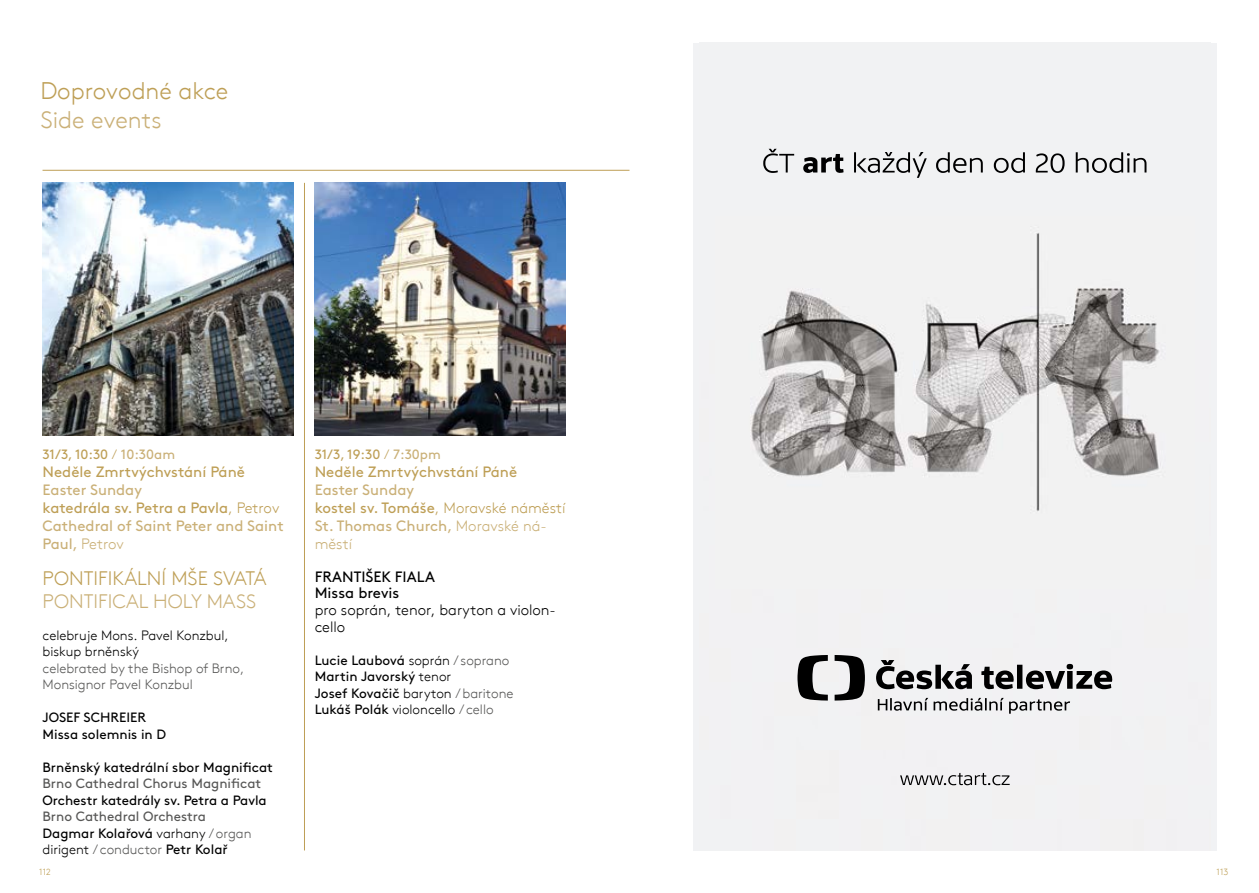
<style>
.page{position:relative;width:1259px;height:893px;background:#fff}
.page>*{position:absolute;margin:0;border:0;box-sizing:border-box;transform-origin:0 0}
.t1{font:300 24px "Brown";color:#be9f56}
.t2{font:300 24px "Brown";color:#cab077}
.t3{font:300 19.5px "Brown";color:#be9f56}
.t4{font:300 19.5px "Brown";color:#cab077}
.t5{font:15px/18px "Brown";color:#cab077}
.t6{font:15px "Brown";color:#be9f56}
.t7{font:300 15px/16.5px "Brown";color:#000}
.t8{font:15px/16.5px "Brown";color:#000}
.t9{font:13.5px/16.5px "Brown";color:#000}
.t10{font:300 13.5px/16.5px "Brown";color:#575756}
.t11{font:300 13.5px/16.5px "Brown";color:#000}
.t12{font:13.5px "Brown";color:#be9f56}
.t13{font:13.5px "Brown";color:#575756}
.t14{font:300 9px "Brown";letter-spacing:.01em;color:#be9f56}
.s1{font-weight:300}
.s2{color:#cab077}
.s3{color:#be9f56}
.s4{font-weight:300;color:#be9f56}
.s5{color:#575756}
.s6{font-weight:300;color:#575756}
</style>
<div class="page">
<div style="left:693px;top:43px;width:523px;height:807px;background:#f1f2f4"></div>
<img style="left:750px;top:233px;width:410px;height:279px">
<svg style="left:876px;top:660px;width:237px;height:30px"></svg>
<svg style="left:797px;top:655px;width:31px;height:46px"></svg>
<svg style="left:834px;top:655px;width:31px;height:46px"></svg>
<svg style="left:878px;top:698px;width:192px;height:16px"></svg>
<svg style="left:900px;top:773px;width:109px;height:12px"></svg>
<svg style="left:763px;top:149px;width:383px;height:29px"></svg>
<hr style="left:43px;top:170px;width:586px;height:1px;background:#be9f56">
<hr style="left:304px;top:183px;width:1px;height:667px;background:#be9f56">
<img style="left:43px;top:183px;width:250px;height:252px">
<img style="left:315px;top:183px;width:251px;height:252px">
<h1 class="t1" style="left:40px;top:73px;width:189px">Doprovodné akce</h1>
<h1 class="t2" style="left:40px;top:102px;width:123px">Side events</h1>
<p class="t12" style="left:43px;top:444px;width:134px">31/3, 10:30 <span class="s1">/</span> <span class="s2">10:30am</span></p>
<p class="t6" style="left:43px;top:461px;width:204px">Neděle Zmrtvýchvstání Páně</p>
<p class="t5" style="left:43px;top:480px;width:243px">Easter Sunday<br><span class="s3">katedrála sv. Petra a Pavla</span><span class="s4">, Petrov<br></span>Cathedral of Saint Peter and Saint<br>Paul, <span class="s1">Petrov</span></p>
<h2 class="t3" style="left:43px;top:564px;width:226px">PONTIFIKÁLNÍ MŠE SVATÁ</h2>
<h2 class="t4" style="left:43px;top:587px;width:215px">PONTIFICAL HOLY MASS</h2>
<p class="t11" style="left:43px;top:626px;width:187px">celebruje Mons. Pavel Konzbul, biskup brněnský</p>
<p class="t10" style="left:43px;top:659px;width:203px">celebrated by the Bishop of Brno,<br>Monsignor Pavel Konzbul</p>
<p class="t9" style="left:43px;top:708px;width:125px">JOSEF SCHREIER<br>Missa solemnis in D</p>
<p class="t9" style="left:43px;top:757px;width:232px">Brněnský katedrální sbor Magnificat</p>
<p class="t13" style="left:43px;top:773px;width:220px">Brno Cathedral Chorus Magnificat</p>
<p class="t9" style="left:43px;top:790px;width:226px">Orchestr katedrály sv. Petra a Pavla</p>
<p class="t9" style="left:43px;top:807px;width:210px"><span class="s5">Brno Cathedral Orchestra<br></span>Dagmar Kolařová <span class="s1">varhany</span> <span class="s6">/ organ </span><span class="s1">dirigent</span> <span class="s6">/ conductor</span> Petr Kolař</p>
<p class="t12" style="left:315px;top:444px;width:128px">31/3, 19:30 <span class="s1">/</span> <span class="s2">7:30pm</span></p>
<p class="t6" style="left:315px;top:461px;width:204px">Neděle Zmrtvýchvstání Páně</p>
<p class="t5" style="left:315px;top:480px;width:252px">Easter Sunday<br><span class="s3">kostel sv. Tomáše</span><span class="s4">, Moravské náměstí<br></span>St. Thomas Church, <span class="s1">Moravské ná&shy;městí</span></p>
<p class="t8" style="left:315px;top:567px;width:122px">FRANTIŠEK FIALA<br>Missa brevis</p>
<p class="t7" style="left:315px;top:600px;width:243px">pro soprán, tenor, baryton a violon&shy;cello</p>
<p class="t9" style="left:315px;top:650px;width:200px">Lucie Laubová <span class="s1">soprán</span> <span class="s6">/ soprano<br></span>Martin Javorský <span class="s1">tenor<br></span>Josef Kovačič <span class="s1">baryton</span> <span class="s6">/ baritone<br></span>Lukáš Polák <span class="s1">violoncello</span> <span class="s6">/ cello</span></p>
<p class="t14" style="left:39px;top:865px;width:13px">112</p>
<p class="t14" style="left:1216px;top:865px;width:13px">113</p>
</div>
